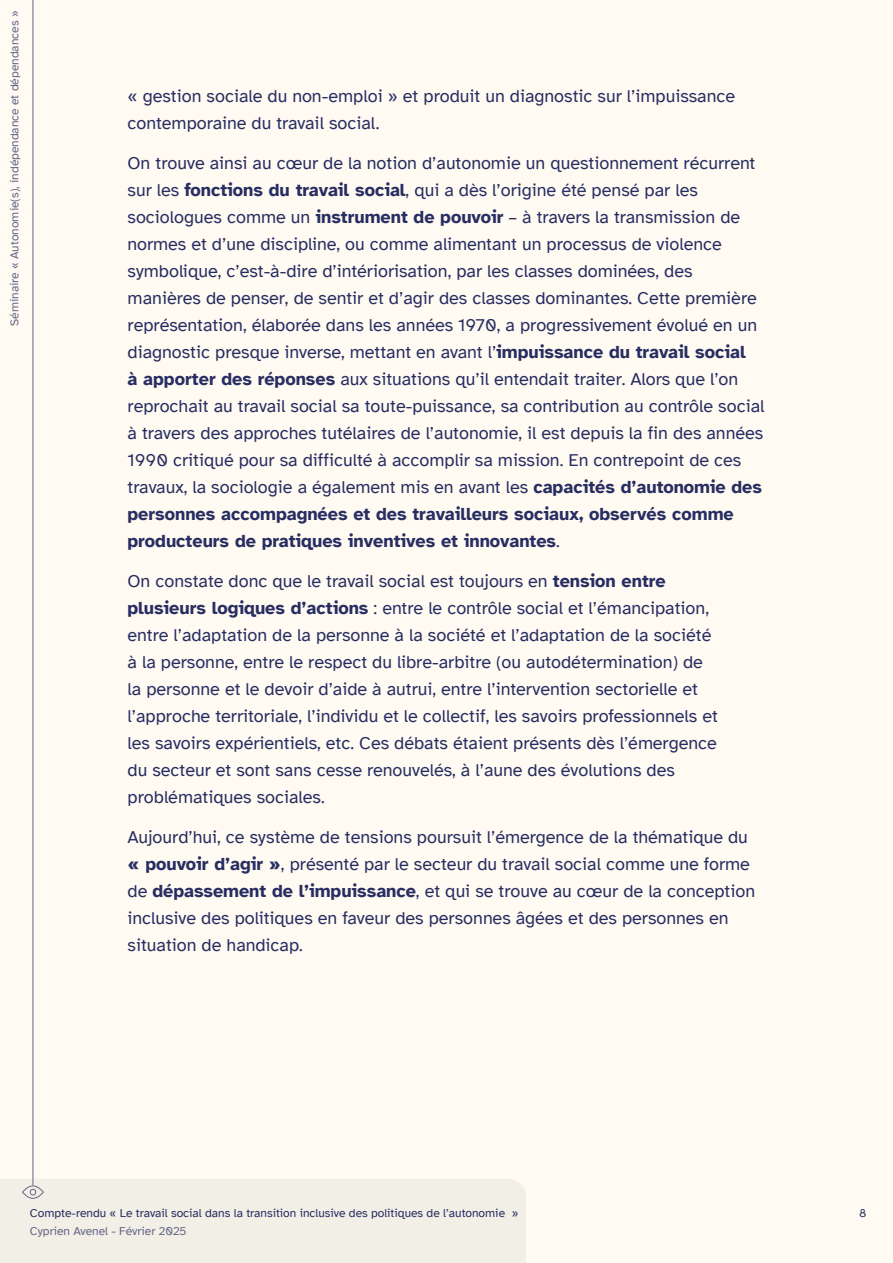
<style>
.page{position:relative;width:893px;height:1263px;background:#fffbf2}
.page>*{position:absolute;margin:0;border:0;box-sizing:border-box;transform-origin:0 0}
.t1{font:18px/27px "Atkinson Hyperlegible";color:#282d62}
.t2{font:12px "Atkinson Hyperlegible";color:#282d62}
.t3{font:12px "Atkinson Hyperlegible";color:#646786}
.s1{font-weight:700}
</style>
<div class="page">
<hr style="left:33px;top:0;width:1px;height:1185px;background:#646786">
<div style="left:0;top:1179px;width:526px;height:84px;background:#f2efe6"></div>
<p class="t3" style="left:10px;top:326px;width:317px;rotate:-90deg">Séminaire « Autonomie(s), indépendance et dépendances »</p>
<p class="t1" style="left:128px;top:83px;width:609px">« gestion sociale du non-emploi » et produit un diagnostic sur l’impuissance contemporaine du travail social.</p>
<p class="t1" style="left:128px;top:149px;width:638px">On trouve ainsi au cœur de la notion d’autonomie un questionnement récurrent sur les <span class="s1">fonctions du travail social</span>, qui a dès l’origine été pensé par les sociologues comme un <span class="s1">instrument de pouvoir</span> – à travers la transmission de normes et d’une discipline, ou comme alimentant un processus de violence symbolique, c’est-à-dire d’intériorisation, par les classes dominées, des manières de penser, de sentir et d’agir des classes dominantes. Cette première représentation, élaborée dans les années 1970, a progressivement évolué en un diagnostic presque inverse, mettant en avant l’<span class="s1">impuissance du travail social<br>à apporter des réponses</span> aux situations qu’il entendait traiter. Alors que l’on reprochait au travail social sa toute-puissance, sa contribution au contrôle social à travers des approches tutélaires de l’autonomie, il est depuis la fin des années 1990 critiqué pour sa difficulté à accomplir sa mission. En contrepoint de ces travaux, la sociologie a également mis en avant les <span class="s1">capacités d’autonomie des personnes accompagnées et des travailleurs sociaux, observés comme producteurs de pratiques inventives et innovantes</span>.</p>
<p class="t1" style="left:128px;top:567px;width:592px">On constate donc que le travail social est toujours en <span class="s1">tension entre plusieurs logiques d’actions</span> : entre le contrôle social et l’émancipation, entre l’adaptation de la personne à la société et l’adaptation de la société à la personne, entre le respect du libre-arbitre (ou autodétermination) de la personne et le devoir d’aide à autrui, entre l’intervention sectorielle et l’approche territoriale, l’individu et le collectif, les savoirs professionnels et les savoirs expérientiels, etc. Ces débats étaient présents dès l’émergence du secteur et sont sans cesse renouvelés, à l’aune des évolutions des problématiques sociales.</p>
<p class="t1" style="left:128px;top:823px;width:629px">Aujourd’hui, ce système de tensions poursuit l’émergence de la thématique du <span class="s1">« pouvoir d’agir »</span>, présenté par le secteur du travail social comme une forme de <span class="s1">dépassement de l’impuissance</span>, et qui se trouve au cœur de la conception inclusive des politiques en faveur des personnes âgées et des personnes en situation de handicap.</p>
<p class="t2" style="left:30px;top:1208px;width:490px">Compte-rendu « Le travail social dans la transition inclusive des politiques de l’autonomie »</p>
<p class="t3" style="left:30px;top:1227px;width:158px">Cyprien Avenel - Février 2025</p>
<p class="t2" style="left:859px;top:1206px;width:9px">8</p>
</div>
